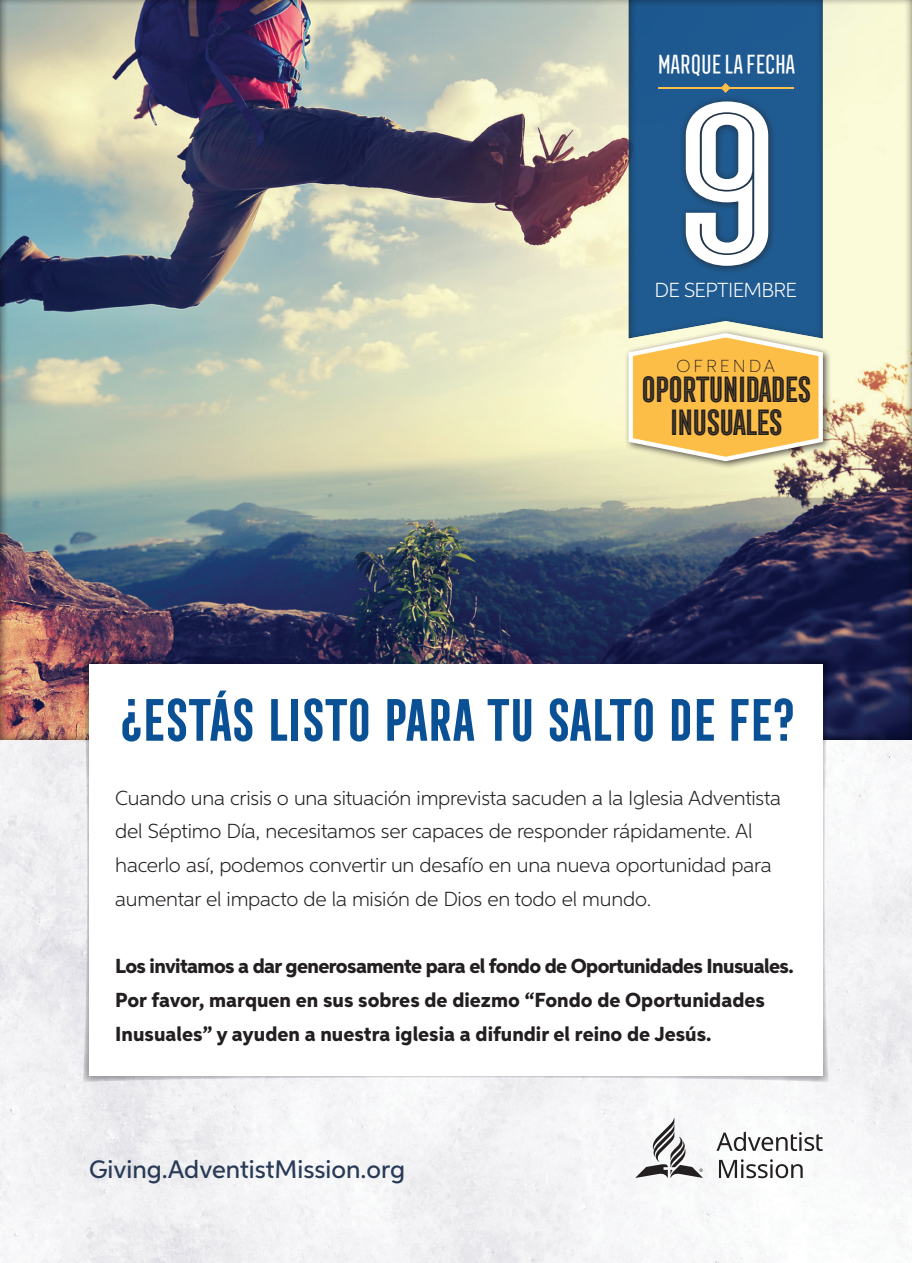
<style>
.page{position:relative;width:912px;height:1263px;background:#fff}
.page>*{position:absolute;margin:0;border:0;box-sizing:border-box;transform-origin:0 0}
.t1{font:208px "Frontage Condensed Inline";color:#fff;scale:1.2 1}
.t2{font:700 54.8px "Frontage Condensed";letter-spacing:-.13em;color:#095094}
.t3{font:33.4px/32.4px "Frontage Condensed Inline";letter-spacing:-.16em;color:#231f20;text-align:center}
.t4{font:26px "Frontage Condensed";letter-spacing:-.17em;color:#fff}
.t5{font:500 25.2px "Neutro";color:#283a55}
.t6{font:300 20.4px/33.8px "Neutro";letter-spacing:-.01em;color:#231f20}
.t7{font:800 20.4px/33.8px "Neutro";color:#231f20}
.t8{font:300 20.4px "Neutro";letter-spacing:-.03em;color:#fff}
.t9{font:100 17.4px "Neutro";letter-spacing:.175em;color:#231f20}
</style>
<div class="page">
<img style="left:0;top:740px;width:911px;height:523px">
<div style="left:0;top:0;width:911px;height:740px;background:#231f20;opacity:.75"></div>
<svg style="left:81px;top:658px;width:749px;height:424px"></svg>
<div style="left:89px;top:664px;width:733px;height:412px;background:#fff"></div>
<div style="left:623px;top:329px;width:208px;height:140px;background:#231f20;opacity:.75"></div>
<svg style="left:625px;top:331px;width:199px;height:132px;background:#f7c666"></svg>
<svg style="left:716px;top:1131px;width:106px;height:20px"></svg>
<svg style="left:718px;top:1159px;width:84px;height:19px"></svg>
<svg style="left:635px;top:1117px;width:67px;height:61px"></svg>
<div style="left:628px;top:0;width:196px;height:341px;background:#231f20;opacity:.75"></div>
<svg style="left:720px;top:83px;width:10px;height:10px"></svg>
<hr style="left:657px;top:87px;width:136px;height:2px;background:#fdbe48">
<div style="left:679px;top:95px;width:98px;height:180px;background:#231f20;opacity:.75"></div>
<p class="t4" style="left:654px;top:50px;width:143px">MARQUE LA FECHA</p>
<h1 class="t1" style="left:648px;top:67px;width:120px">9</h1>
<p class="t8" style="left:654px;top:278px;width:144px">DE SEPTIEMBRE</p>
<p class="t9" style="left:676px;top:355px;width:100px">OFRENDA</p>
<h3 class="t3" style="left:637px;top:373px;width:176px">OPORTUNIDADES<br>INUSUALES</h3>
<h2 class="t2" style="left:115px;top:689px;width:682px">¿ESTÁS LISTO PARA TU SALTO DE FE?</h2>
<p class="t6" style="left:115px;top:780px;width:666px">Cuando una crisis o una situación imprevista sacuden a la Iglesia Adventista del Séptimo Día, necesitamos ser capaces de responder rápidamente. Al hacerlo así, podemos convertir un desafío en una nueva oportunidad para aumentar el impacto de la misión de Dios en todo el mundo.</p>
<p class="t7" style="left:115px;top:949px;width:679px">Los invitamos a dar generosamente para el fondo de Oportunidades Inusuales.<br>Por favor, marquen en sus sobres de diezmo “Fondo de Oportunidades<br>Inusuales” y ayuden a nuestra iglesia a difundir el reino de Jesús.</p>
<p class="t5" style="left:89px;top:1153px;width:317px">Giving.AdventistMission.org</p>
</div>
